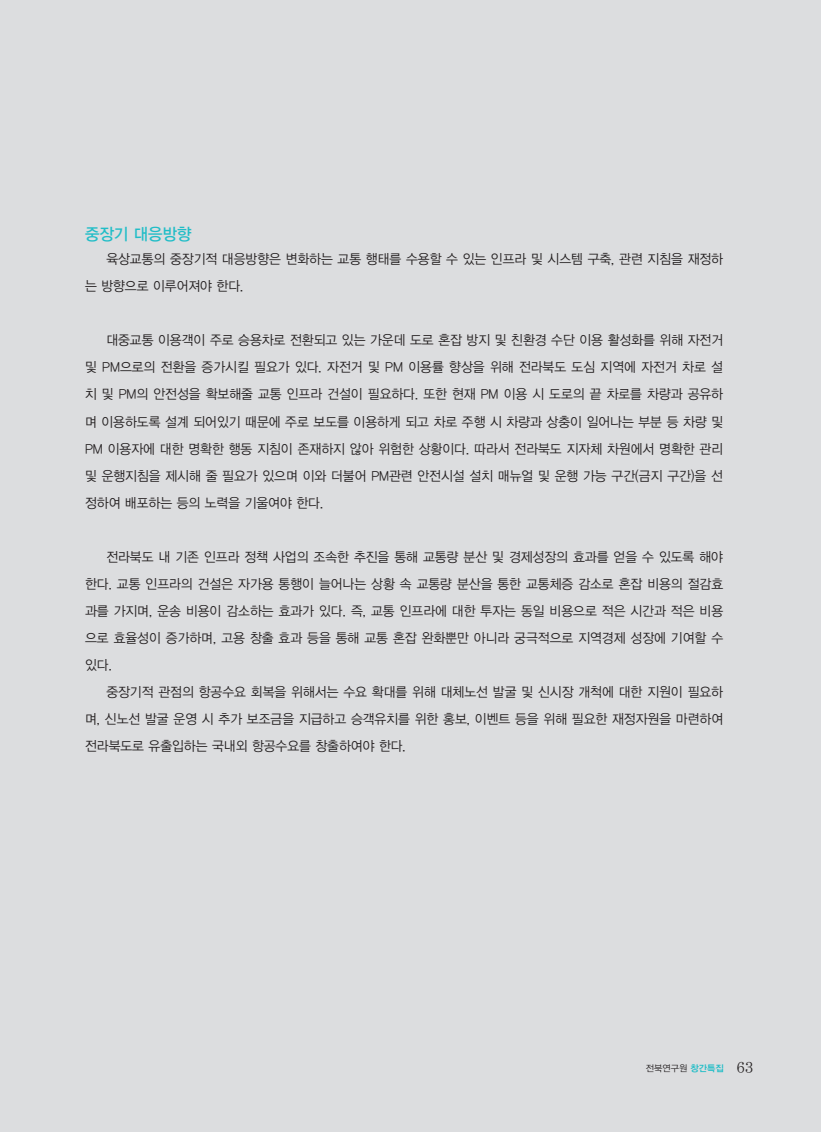
<style>
.page{position:relative;width:821px;height:1132px;background:#fff}
.page>*{position:absolute;margin:0;border:0;box-sizing:border-box;transform-origin:0 0}
.t1{font:16.5px "YDVYGO33";color:#21bdc7;scale:.95 1}
.t2{font:13.5px/27px "YDVYGO32";color:#231f20;text-align:justify;scale:.95 1}
.t3{font:9px "YDVYGO32";color:#231f20}
.s1{font-family:"YDVYGO34";color:#21bdc7}
.s2{font-family:"YDVY Mj O33";font-size:15px}
</style>
<div class="page">
<div style="left:0;top:0;width:821px;height:1131px;background:#dcdddf"></div>
<p class="t1" style="left:85px;top:222px;width:114px">중장기 대응방향</p>
<p class="t2" style="left:85px;top:245px;width:673px;text-indent:21px">육상교통의 중장기적 대응방향은 변화하는 교통 행태를 수용할 수 있는 인프라 및 시스템 구축, 관련 지침을 재정하 는 방향으로 이루어져야 한다.</p>
<p class="t2" style="left:85px;top:326px;width:673px;text-indent:21px">대중교통 이용객이 주로 승용차로 전환되고 있는 가운데 도로 혼잡 방지 및 친환경 수단 이용 활성화를 위해 자전거 및 PM으로의 전환을 증가시킬 필요가 있다. 자전거 및 PM 이용률 향상을 위해 전라북도 도심 지역에 자전거 차로 설 치 및 PM의 안전성을 확보해줄 교통 인프라 건설이 필요하다. 또한 현재 PM 이용 시 도로의 끝 차로를 차량과 공유하 며 이용하도록 설계 되어있기 때문에 주로 보도를 이용하게 되고 차로 주행 시 차량과 상충이 일어나는 부분 등 차량 및 PM 이용자에 대한 명확한 행동 지침이 존재하지 않아 위험한 상황이다. 따라서 전라북도 지자체 차원에서 명확한 관리 및 운행지침을 제시해 줄 필요가 있으며 이와 더불어 PM관련 안전시설 설치 매뉴얼 및 운행 가능 구간(금지 구간)을 선 정하여 배포하는 등의 노력을 기울여야 한다.</p>
<p class="t2" style="left:85px;top:542px;width:673px;text-indent:21px">전라북도 내 기존 인프라 정책 사업의 조속한 추진을 통해 교통량 분산 및 경제성장의 효과를 얻을 수 있도록 해야 한다. 교통 인프라의 건설은 자가용 통행이 늘어나는 상황 속 교통량 분산을 통한 교통체증 감소로 혼잡 비용의 절감효 과를 가지며, 운송 비용이 감소하는 효과가 있다. 즉, 교통 인프라에 대한 투자는 동일 비용으로 적은 시간과 적은 비용 으로 효율성이 증가하며, 고용 창출 효과 등을 통해 교통 혼잡 완화뿐만 아니라 궁극적으로 지역경제 성장에 기여할 수 있다.</p>
<p class="t2" style="left:85px;top:677px;width:673px;text-indent:21px">중장기적 관점의 항공수요 회복을 위해서는 수요 확대를 위해 대체노선 발굴 및 신시장 개척에 대한 지원이 필요하 며, 신노선 발굴 운영 시 추가 보조금을 지급하고 승객유치를 위한 홍보, 이벤트 등을 위해 필요한 재정자원을 마련하여 전라북도로 유출입하는 국내외 항공수요를 창출하여야 한다.</p>
<p class="t3" style="left:646px;top:1061px;width:109px">전북연구원 <span class="s1">창간특집</span> <span class="s2">63</span></p>
</div>
